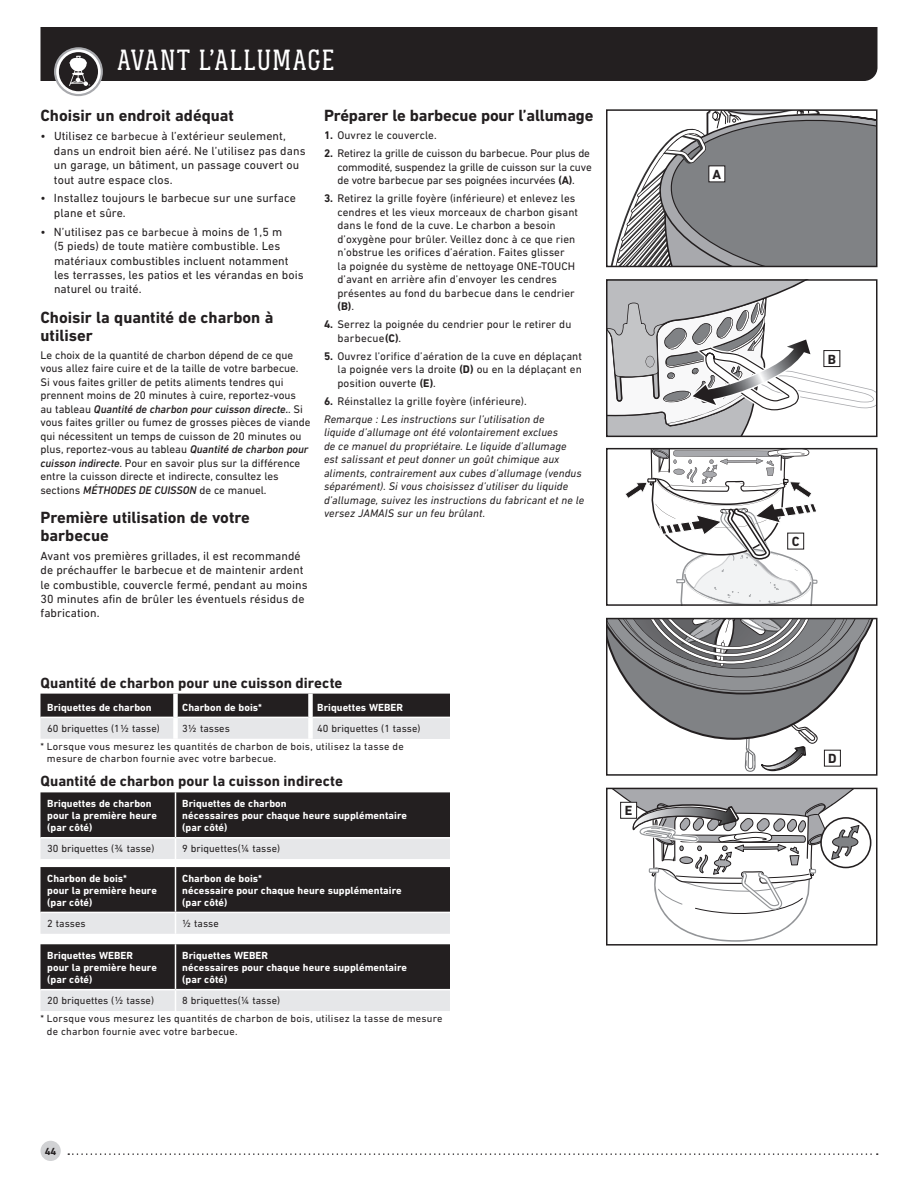
<style>
.page{position:relative;width:918px;height:1188px;background:#fff}
.page>*{position:absolute;margin:0;border:0;box-sizing:border-box;transform-origin:0 0}
.t1{font:30px "Weber Serif";letter-spacing:.03em;color:#fff}
.t2{font:700 16.5px/18px "DIN Next LT Pro";color:#231f20}
.t3{font:700 15px "DIN Next LT Pro";letter-spacing:.005em;color:#231f20}
.t4{font:700 13.5px "DIN Next LT Pro";color:#231f20}
.t5{font:12px/14.4px "DIN Next LT Pro";letter-spacing:.005em;color:#231f20}
.t6{font:11.25px/13.5px "DIN Next LT Pro";letter-spacing:-.005em;color:#231f20}
.t7{font:italic 11.25px/13.5px "DIN Next LT Pro";letter-spacing:.005em;color:#231f20}
.t8{font:700 10.5px/12px "DIN Next LT Pro";letter-spacing:.005em;color:#fff}
.t9{font:10.5px/17.9px "DIN Next LT Pro";letter-spacing:.015em;color:#231f20}
.t10{font:700 10.5px "DIN Next LT Pro";color:#231f20}
.s1{font-size:11.25px}
.s2{font-weight:500;font-style:italic}
.s3{font-weight:700}
.s4{font-weight:700;font-style:normal}
.s5{font-style:normal}
</style>
<div class="page">
<div style="left:40px;top:27px;width:838px;height:54px;background:#231f20"></div>
<svg style="left:55px;top:48px;width:47px;height:47px"></svg>
<div style="left:54px;top:47px;width:49px;height:49px;border:2px solid #a8a9ad;border-radius:50%"></div>
<div style="left:59px;top:52px;width:39px;height:39px;background:#231f20;border-radius:50%"></div>
<svg style="left:69px;top:56px;width:21px;height:30px"></svg>
<div style="left:40px;top:1141px;width:21px;height:20px;background:#d1d2d4;border-radius:50%"></div>
<svg style="left:68px;top:1153px;width:810px;height:2px"></svg>
<svg style="left:609px;top:282px;width:266px;height:152px"></svg>
<div style="left:606px;top:279px;width:272px;height:158px;border:2px solid #231f20"></div>
<div style="left:824px;top:351px;width:16px;height:16px;background:#fff"></div>
<div style="left:824px;top:350px;width:16px;height:17px;border:1px solid #231f20"></div>
<svg style="left:614px;top:791px;width:258px;height:151px"></svg>
<div style="left:606px;top:788px;width:272px;height:158px;border:2px solid #231f20"></div>
<div style="left:621px;top:802px;width:16px;height:16px;background:#fff"></div>
<div style="left:620px;top:802px;width:17px;height:17px;border:1px solid #231f20"></div>
<svg style="left:609px;top:621px;width:264px;height:151px"></svg>
<div style="left:606px;top:618px;width:272px;height:158px;border:2px solid #231f20"></div>
<div style="left:824px;top:750px;width:16px;height:16px;background:#fff"></div>
<div style="left:824px;top:750px;width:17px;height:17px;border:1px solid #231f20"></div>
<svg style="left:625px;top:451px;width:193px;height:152px"></svg>
<div style="left:606px;top:448px;width:272px;height:158px;border:2px solid #231f20"></div>
<div style="left:788px;top:533px;width:16px;height:16px;background:#fff"></div>
<div style="left:787px;top:533px;width:17px;height:16px;border:1px solid #231f20"></div>
<svg style="left:611px;top:112px;width:264px;height:152px"></svg>
<div style="left:606px;top:109px;width:272px;height:158px;border:2px solid #231f20"></div>
<div style="left:709px;top:166px;width:16px;height:16px;background:#fff"></div>
<div style="left:708px;top:166px;width:17px;height:16px;border:1px solid #231f20"></div>
<svg style="left:40px;top:694px;width:410px;height:45px;background:#6e6c6d"></svg>
<div style="left:310px;top:717px;width:140px;height:22px;background:#e6e7e9"></div>
<hr style="left:40px;top:717px;width:133px;height:1px;background:#fff">
<hr style="left:178px;top:717px;width:130px;height:1px;background:#fff">
<hr style="left:313px;top:717px;width:137px;height:1px;background:#fff">
<div style="left:173px;top:694px;width:5px;height:23px;background:#fff"></div>
<div style="left:308px;top:694px;width:5px;height:23px;background:#fff"></div>
<div style="left:173px;top:717px;width:5px;height:22px;background:#fff"></div>
<div style="left:308px;top:717px;width:5px;height:22px;background:#fff"></div>
<div style="left:40px;top:792px;width:410px;height:120px;background:#231f20"></div>
<hr style="left:175px;top:792px;width:1px;height:45px;background:#fff">
<svg style="left:40px;top:839px;width:410px;height:28px"></svg>
<hr style="left:175px;top:867px;width:1px;height:45px;background:#fff">
<div style="left:40px;top:913px;width:410px;height:21px;background:#e6e7e9"></div>
<hr style="left:40px;top:837px;width:136px;height:2px;background:#fff">
<hr style="left:176px;top:837px;width:274px;height:2px;background:#fff">
<svg style="left:40px;top:944px;width:410px;height:67px;background:#636062"></svg>
<hr style="left:40px;top:989px;width:136px;height:1px;background:#fff">
<hr style="left:176px;top:989px;width:274px;height:1px;background:#fff">
<h1 class="t1" style="left:117px;top:43px;width:219px">AVANT L’ALLUMAGE</h1>
<h2 class="t2" style="left:40px;top:107px;width:195px">Choisir un endroit adéquat</h2>
<p class="t5" style="left:54px;top:129px;width:253px;text-indent:-13px">• Utilisez ce <span class="s1">barbecue</span> à l’extérieur seulement, dans un endroit bien aéré. Ne l’utilisez pas dans un garage, un bâtiment, un passage couvert ou tout autre espace clos.</p>
<p class="t5" style="left:54px;top:191px;width:243px;text-indent:-14px">• Installez toujours le barbecue sur une surface plane et sûre.</p>
<p class="t5" style="left:54px;top:224px;width:251px;text-indent:-14px">• N’utilisez pas <span class="s1">ce barbecue</span> à moins de 1,5 m<br>(5 pieds) de toute matière combustible. Les matériaux combustibles incluent notamment les terrasses, les patios et les vérandas en bois naturel ou traité.</p>
<h2 class="t2" style="left:40px;top:308px;width:234px">Choisir la quantité de charbon à utiliser</h2>
<p class="t6" style="left:40px;top:348px;width:272px">Le choix de la quantité de charbon dépend de ce que vous allez faire cuire et de la taille de votre barbecue.<br>Si vous faites griller de petits aliments tendres qui prennent moins de 20 minutes à cuire, reportez-vous au tableau <span class="s2">Quantité de charbon pour cuisson directe.</span>. Si vous faites griller ou fumez de grosses pièces de viande qui nécessitent un temps de cuisson de 20 minutes ou plus, reportez-vous au tableau <span class="s2">Quantité de charbon pour cuisson indirecte</span>. Pour en savoir plus sur la différence entre la cuisson directe et indirecte, consultez les sections <span class="s2">MÉTHODES DE CUISSON</span> de ce manuel.</p>
<h2 class="t2" style="left:40px;top:508px;width:211px">Première utilisation de votre barbecue</h2>
<p class="t5" style="left:40px;top:548px;width:269px">Avant vos premières grillades, il est recommandé de préchauffer le barbecue et de maintenir ardent le combustible, couvercle fermé, pendant au moins 30 minutes afin de brûler les éventuels résidus de fabrication.</p>
<h2 class="t2" style="left:324px;top:107px;width:271px">Préparer le barbecue pour l’allumage</h2>
<p class="t6" style="left:324px;top:129px;width:114px"><span class="s3">1.</span> Ouvrez le couvercle.</p>
<p class="t6" style="left:338px;top:147px;width:256px;text-indent:-14px"><span class="s3">2.</span> Retirez la grille de cuisson du barbecue. Pour plus de commodité, suspendez la grille de cuisson sur la cuve de votre barbecue par ses poignées incurvées <span class="s3">(A)</span>.</p>
<p class="t6" style="left:338px;top:192px;width:242px;text-indent:-14px"><span class="s3">3.</span> Retirez la grille foyère (inférieure) et enlevez les cendres et les vieux morceaux de charbon gisant dans le fond de la cuve. Le charbon a besoin d’oxygène pour brûler. Veillez donc à ce que rien n’obstrue les orifices d’aération. Faites glisser<br>la poignée du système de nettoyage ONE-TOUCH d’avant en arrière afin d’envoyer les cendres présentes au fond du barbecue dans le cendrier <span class="s3">(B)</span>.</p>
<p class="t6" style="left:338px;top:318px;width:235px;text-indent:-14px"><span class="s3">4.</span> Serrez la poignée du cendrier pour le retirer du barbecue<span class="s3">(C)</span>.</p>
<p class="t6" style="left:338px;top:349px;width:246px;text-align:justify;text-indent:-14px"><span class="s3">5.</span> Ouvrez l’orifice d’aération de la cuve en déplaçant la poignée vers la droite <span class="s3">(D)</span> ou en la déplaçant en position ouverte <span class="s3">(E)</span>.</p>
<p class="t7" style="left:324px;top:392px;width:222px;line-height:18px"><span class="s4">6.</span> <span class="s5">Réinstallez la grille foyère (inférieure).<br></span>Remarque : Les instructions sur l’utilisation de</p>
<p class="t7" style="left:324px;top:426px;width:262px">liquide d’allumage ont été volontairement exclues<br>de ce manuel du propriétaire. Le liquide d’allumage<br>est salissant et peut donner un goût chimique aux aliments, contrairement aux cubes d’allumage (vendus séparément). Si vous choisissez d’utiliser du liquide d’allumage, suivez les instructions du fabricant et ne le versez JAMAIS sur un feu brûlant.</p>
<h3 class="t3" style="left:40px;top:674px;width:304px">Quantité de charbon pour une cuisson directe</h3>
<p class="t8" style="left:47px;top:701px;width:106px">Briquettes de charbon</p>
<p class="t8" style="left:182px;top:701px;width:81px">Charbon de bois*</p>
<p class="t8" style="left:317px;top:701px;width:87px">Briquettes WEBER</p>
<p class="t9" style="left:47px;top:719px;width:114px">60 briquettes (1½ tasse)</p>
<p class="t9" style="left:182px;top:719px;width:49px">3½ tasses</p>
<p class="t9" style="left:40px;top:719px;width:382px;text-indent:277px">40 briquettes (1 tasse) * Lorsque vous mesurez les quantités de charbon de bois, utilisez la tasse de</p>
<p class="t9" style="left:47px;top:750px;width:231px">mesure de charbon fournie avec votre barbecue.</p>
<h3 class="t3" style="left:40px;top:773px;width:304px">Quantité de charbon pour la cuisson indirecte</h3>
<p class="t8" style="left:47px;top:797px;width:111px">Briquettes de charbon pour la première heure (par côté)</p>
<p class="t8" style="left:182px;top:797px;width:226px">Briquettes de charbon<br>nécessaires pour chaque heure supplémentaire (par côté)</p>
<p class="t9" style="left:47px;top:840px;width:109px">30 briquettes (¾ tasse)</p>
<p class="t9" style="left:182px;top:840px;width:99px">9 briquettes(¼ tasse)</p>
<p class="t8" style="left:47px;top:872px;width:111px">Charbon de bois*<br>pour la première heure (par côté)</p>
<p class="t8" style="left:182px;top:872px;width:221px">Charbon de bois*<br>nécessaire pour chaque heure supplémentaire (par côté)</p>
<p class="t9" style="left:47px;top:914px;width:40px">2 tasses</p>
<p class="t9" style="left:182px;top:914px;width:38px">½ tasse</p>
<p class="t8" style="left:47px;top:949px;width:111px">Briquettes WEBER pour la première heure (par côté)</p>
<p class="t8" style="left:182px;top:949px;width:226px">Briquettes WEBER<br>nécessaires pour chaque heure supplémentaire (par côté)</p>
<p class="t9" style="left:47px;top:992px;width:108px">20 briquettes (½ tasse)</p>
<p class="t9" style="left:40px;top:992px;width:404px;text-indent:142px">8 briquettes(¼ tasse)<br>* Lorsque vous mesurez les quantités de charbon de bois, utilisez la tasse de mesure</p>
<p class="t9" style="left:47px;top:1022px;width:192px">de charbon fournie avec votre barbecue.</p>
<p class="t4" style="left:625px;top:803px;width:9px">E</p>
<p class="t10" style="left:45px;top:1145px;width:13px">44</p>
<p class="t4" style="left:713px;top:166px;width:10px">A</p>
<p class="t4" style="left:828px;top:351px;width:10px">B</p>
<p class="t4" style="left:792px;top:534px;width:9px">C</p>
<p class="t4" style="left:828px;top:751px;width:10px">D</p>
</div>
